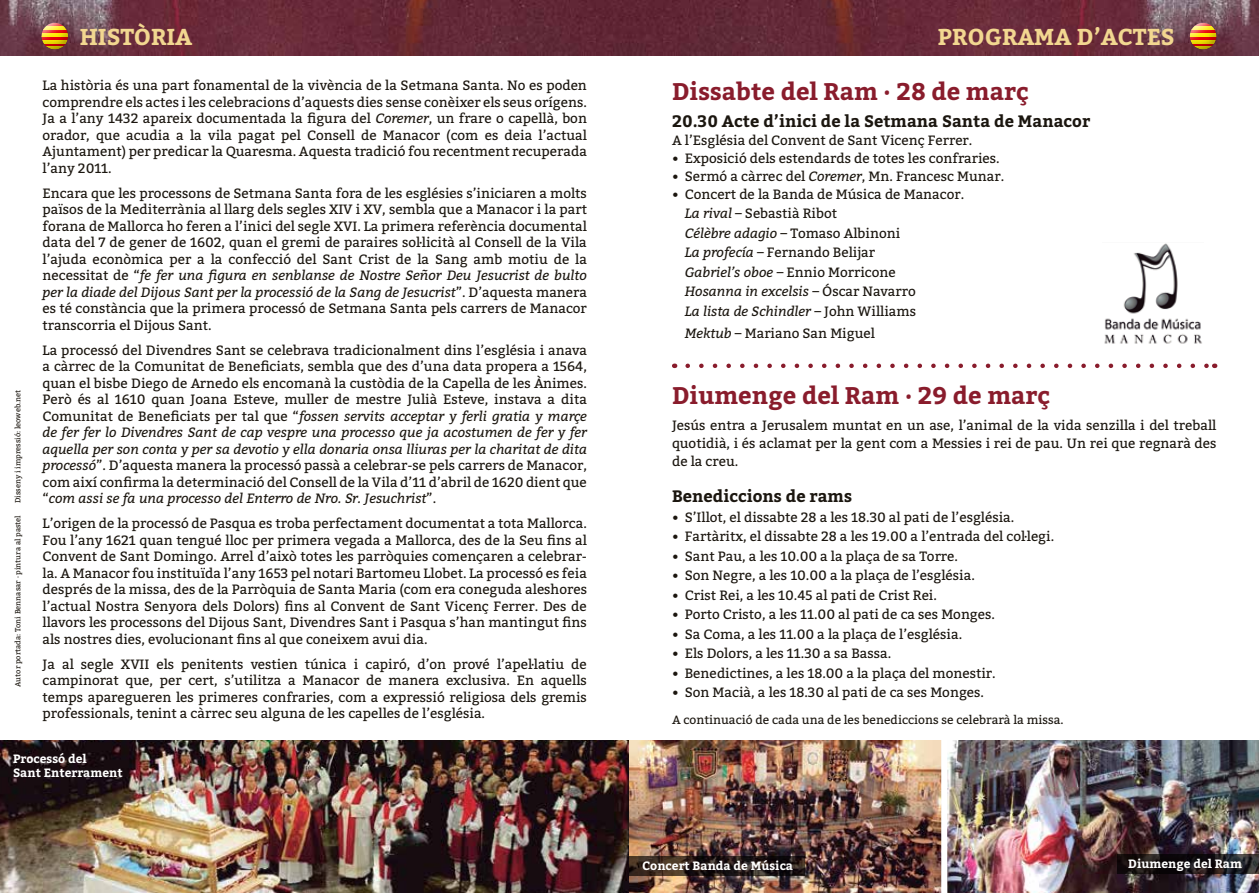
<style>
.page{position:relative;width:1259px;height:893px;background:#fff}
.page>*{position:absolute;margin:0;border:0;box-sizing:border-box;transform-origin:0 0}
.t1{font:700 24px "Bitter";color:#891c2c}
.t2{font:700 22.95px "Bitter";color:#f2d790}
.t3{font:700 16.5px "Bitter";color:#1b160f}
.t4{font:13.5px/16.5px "Bitter";color:#1b160f;text-align:justify}
.t5{font:700 12px/13.5px "Bitter";color:#fff}
.t6{font:12px "Bitter";color:#1b160f}
.t7{font:7.5px "Bitter";color:#1b160f}
.s1{font-style:italic}
</style>
<div class="page">
<img style="left:0;top:0;width:1259px;height:55px">
<img style="left:0;top:741px;width:1259px;height:152px">
<svg style="left:40px;top:21px;width:28px;height:29px"></svg>
<svg style="left:1188px;top:21px;width:28px;height:29px"></svg>
<img style="left:1104px;top:243px;width:98px;height:101px">
<svg style="left:629px;top:857px;width:176px;height:19px;background:#2a1f1a"></svg>
<svg style="left:687px;top:364px;width:520px;height:4px"></svg>
<div style="left:941px;top:736px;width:6px;height:157px;background:#fff"></div>
<svg style="left:1117px;top:854px;width:142px;height:19px;background:#1a1617"></svg>
<p class="t7" style="left:13px;top:503px;width:115px;rotate:-90deg">Disseny i impressió: leoweb.net</p>
<p class="t7" style="left:13px;top:687px;width:173px;rotate:-90deg">Autor portada: Toni Bennasar · pintura al pastel</p>
<h2 class="t2" style="left:80px;top:22px;width:114px">HISTÒRIA</h2>
<h2 class="t2" style="left:937px;top:22px;width:239px">PROGRAMA D’ACTES</h2>
<p class="t4" style="left:43px;top:77px;width:546px">La història és una part fonamental de la vivència de la Setmana Santa. No es poden comprendre els actes i les celebracions d’aquests dies sense conèixer els seus orígens.<br>Ja a l’any 1432 apareix documentada la figura del <span class="s1">Coremer</span>, un frare o capellà, bon orador, que acudia a la vila pagat pel Consell de Manacor (com es deia l’actual Ajuntament) per predicar la Quaresma. Aquesta tradició fou recentment recuperada l’any 2011.</p>
<p class="t4" style="left:43px;top:185px;width:546px">Encara que les processons de Setmana Santa fora de les esglésies s’iniciaren a molts països de la Mediterrània al llarg dels segles XIV i XV, sembla que a Manacor i la part forana de Mallorca ho feren a l’inici del segle XVI. La primera referència documental data del 7 de gener de 1602, quan el gremi de paraires sol·licità al Consell de la Vila l’ajuda econòmica per a la confecció del Sant Crist de la Sang amb motiu de la necessitat de “<span class="s1">fe fer una figura en senblanse de Nostre Señor Deu Jesucrist de bulto per la diade del Dijous Sant per la processió de la Sang de Jesucrist</span>”. D’aquesta manera es té constància que la primera processó de Setmana Santa pels carrers de Manacor transcorria el Dijous Sant.</p>
<p class="t4" style="left:43px;top:342px;width:546px">La processó del Divendres Sant se celebrava tradicionalment dins l’església i anava a càrrec de la Comunitat de Beneficiats, sembla que des d’una data propera a 1564, quan el bisbe Diego de Arnedo els encomanà la custòdia de la Capella de les Ànimes.<br>Però és al 1610 quan Joana Esteve, muller de mestre Julià Esteve, instava a dita Comunitat de Beneficiats per tal que “<span class="s1">fossen servits acceptar y ferli gratia y marçe de fer fer lo Divendres Sant de cap vespre una processo que ja acostumen de fer y fer aquella per son conta y per sa devotio y ella donaria onsa lliuras per la charitat de dita processó</span>”. D’aquesta manera la processó passà a celebrar-se pels carrers de Manacor, com així confirma la determinació del Consell de la Vila d’11 d’abril de 1620 dient que “<span class="s1">com assi se fa una processo del Enterro de Nro. Sr. Jesuchrist</span>”.</p>
<p class="t4" style="left:43px;top:515px;width:546px">L’origen de la processó de Pasqua es troba perfectament documentat a tota Mallorca.<br>Fou l’any 1621 quan tengué lloc per primera vegada a Mallorca, des de la Seu fins al Convent de Sant Domingo. Arrel d’això totes les parròquies començaren a celebrar&shy;la. A Manacor fou instituïda l’any 1653 pel notari Bartomeu Llobet. La processó es feia després de la missa, des de la Parròquia de Santa Maria (com era coneguda aleshores l’actual Nostra Senyora dels Dolors) fins al Convent de Sant Vicenç Ferrer. Des de llavors les processons del Dijous Sant, Divendres Sant i Pasqua s’han mantingut fins als nostres dies, evolucionant fins al que coneixem avui dia.</p>
<p class="t4" style="left:43px;top:656px;width:546px">Ja al segle XVII els penitents vestien túnica i capiró, d’on prové l’apel·latiu de campinorat que, per cert, s’utilitza a Manacor de manera exclusiva. En aquells temps aparegueren les primeres confraries, com a expressió religiosa dels gremis professionals, tenint a càrrec seu alguna de les capelles de l’església.</p>
<h1 class="t1" style="left:672px;top:76px;width:358px">Dissabte del Ram · 28 de març</h1>
<p class="t3" style="left:672px;top:110px;width:419px">20.30 Acte d’inici de la Setmana Santa de Manacor</p>
<p class="t4" style="left:672px;top:132px;width:302px">A l’Església del Convent de Sant Vicenç Ferrer.</p>
<p class="t4" style="left:672px;top:150px;width:329px">• Exposició dels estendards de totes les confraries.</p>
<p class="t4" style="left:672px;top:168px;width:334px">• Sermó a càrrec del <span class="s1">Coremer</span>, Mn. Francesc Munar.</p>
<p class="t4" style="left:685px;top:185px;width:281px;line-height:19.5px;text-align:left;text-indent:-13px">• Concert de la Banda de Música de Manacor.<br><span class="s1">La rival</span> – Sebastià Ribot<br><span class="s1">Célèbre adagio</span> – Tomaso Albinoni<br><span class="s1">La profecía</span> – Fernando Belijar<br><span class="s1">Gabriel’s oboe</span> – Ennio Morricone<br><span class="s1">Hosanna in excelsis</span> – Óscar Navarro<br><span class="s1">La lista de Schindler</span> – John Williams</p>
<p class="t4" style="left:685px;top:325px;width:192px"><span class="s1">Mektub</span> – Mariano San Miguel</p>
<h1 class="t1" style="left:672px;top:380px;width:379px">Diumenge del Ram · 29 de març</h1>
<p class="t4" style="left:672px;top:417px;width:546px;line-height:18px">Jesús entra a Jerusalem muntat en un ase, l’animal de la vida senzilla i del treball quotidià, i és aclamat per la gent com a Messies i rei de pau. Un rei que regnarà des de la creu.</p>
<p class="t3" style="left:672px;top:486px;width:181px">Benediccions de rams</p>
<p class="t4" style="left:672px;top:509px;width:344px">• S’Illot, el dissabte 28 a les 18.30 al pati de l’església.</p>
<p class="t4" style="left:672px;top:528px;width:384px">• Fartàritx, el dissabte 28 a les 19.00 a l’entrada del col·legi.</p>
<p class="t4" style="left:672px;top:548px;width:287px">• Sant Pau, a les 10.00 a la plaça de sa Torre.</p>
<p class="t4" style="left:672px;top:567px;width:304px">• Son Negre, a les 10.00 a la plaça de l’església.</p>
<p class="t4" style="left:672px;top:587px;width:266px">• Crist Rei, a les 10.45 al pati de Crist Rei.</p>
<p class="t4" style="left:672px;top:606px;width:324px">• Porto Cristo, a les 11.00 al pati de ca ses Monges.</p>
<p class="t4" style="left:672px;top:626px;width:292px">• Sa Coma, a les 11.00 a la plaça de l’església.</p>
<p class="t4" style="left:672px;top:645px;width:221px">• Els Dolors, a les 11.30 a sa Bassa.</p>
<p class="t4" style="left:672px;top:665px;width:325px">• Benedictines, a les 18.00 a la plaça del monestir.</p>
<p class="t4" style="left:672px;top:684px;width:313px">• Son Macià, a les 18.30 al pati de ca ses Monges.</p>
<p class="t6" style="left:672px;top:712px;width:393px">A continuació de cada una de les benediccions se celebrarà la missa.</p>
<p class="t5" style="left:13px;top:753px;width:111px">Processó del<br>Sant Enterrament</p>
<p class="t5" style="left:642px;top:860px;width:152px">Concert Banda de Música</p>
<p class="t5" style="left:1128px;top:858px;width:115px">Diumenge del Ram</p>
</div>
